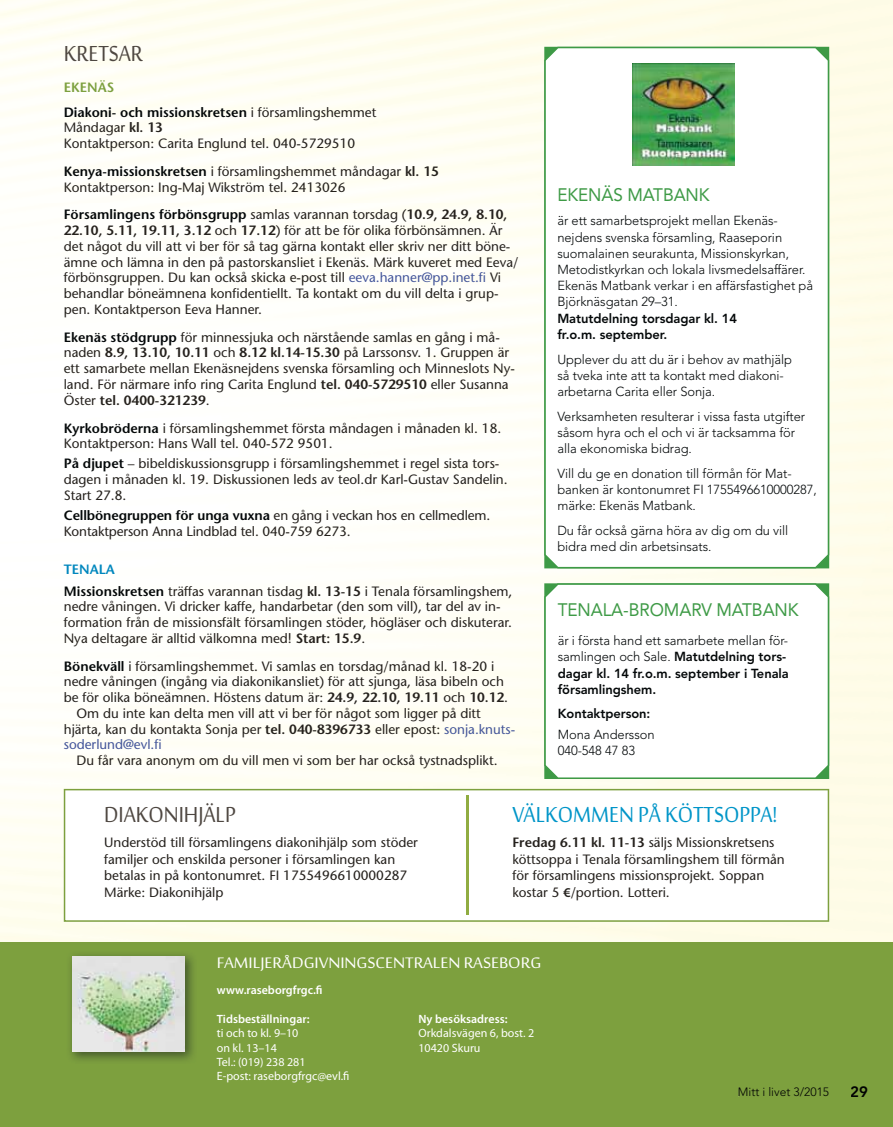
<style>
.page{position:relative;width:893px;height:1127px;background:#fff}
.page>*{position:absolute;margin:0;border:0;box-sizing:border-box;transform-origin:0 0}
.t1{font:30px "Sakkal Majalla";color:#0095c8;scale:.9 1}
.t2{font:30px "Sakkal Majalla";color:#4e4741;scale:.9 1}
.t3{font:21px "Sakkal Majalla";color:#fff;scale:1.04 1}
.t4{font:18px "Avenir";letter-spacing:-.005em;color:#3e9a46;scale:.95 1}
.t5{font:800 15px "Avenir";color:#040809}
.t6{font:13.5px/15.8px "Stone Sans";color:#25211d}
.t7{font:600 13.5px/24.3px "Stone Sans";color:#040809}
.t8{font:13.5px "Stone Sans";color:#44569a}
.t9{font:300 13.05px/16.2px "Avenir";letter-spacing:-.005em;color:#040809}
.t10{font:800 13.05px/16.2px "Avenir";letter-spacing:-.005em;color:#040809}
.t11{font:12px/14.4px "Myriad Pro";color:#fff}
.t12{font:600 12px "Myriad Pro";color:#fff}
.t13{font:300 12px "Avenir";color:#010202}
.s1{color:#7da03e}
.s2{font-weight:400;color:#25211d}
.s3{font-weight:600}
.s4{font-weight:600;color:#040809}
.s5{color:#44569a}
.s6{font-weight:600;color:#0087be}
.s7{font-weight:300}
.s8{font-family:"Myriad Pro";font-weight:600}
</style>
<div class="page">
<div style="left:1px;top:789px;width:103px;height:153px;background:#fffef1"></div>
<div style="left:829px;top:789px;width:64px;height:128px;background:#fffce7"></div>
<div style="left:1px;top:944px;width:892px;height:183px;background:#7da03e"></div>
<div style="left:739px;top:1087px;width:90px;height:10px;background:#7da03e"></div>
<div style="left:851px;top:1086px;width:16px;height:11px;background:#7da03e"></div>
<hr style="left:1px;top:942px;width:892px;height:2px;background:#7c9f3e">
<img style="left:67px;top:951px;width:130px;height:113px">
<img style="left:73px;top:957px;width:111px;height:94px">
<svg style="left:544px;top:582px;width:286px;height:198px"></svg>
<svg style="left:64px;top:789px;width:765px;height:133px"></svg>
<svg style="left:544px;top:46px;width:286px;height:524px"></svg>
<img style="left:632px;top:64px;width:103px;height:101px">
<hr style="left:468px;top:795px;width:1px;height:120px;background:#90ac41">
<hr style="left:466px;top:795px;width:1px;height:120px;background:#90ac41">
<h1 class="t2" style="left:64px;top:33px;width:90px">KRETSAR</h1>
<p class="t7" style="left:64px;top:77px;width:314px"><span class="s1">EKENÄS<br></span>Diakoni- och missionskretsen <span class="s2">i församlingshemmet</span></p>
<p class="t6" style="left:64px;top:121px;width:293px">Måndagar <span class="s3">kl. 13<br></span>Kontaktperson: Carita Englund tel. 040-5729510</p>
<p class="t6" style="left:64px;top:165px;width:377px"><span class="s4">Kenya-missionskretsen</span> i församlingshemmet måndagar <span class="s3">kl. 15<br></span>Kontaktperson: Ing-Maj Wikström tel. 2413026</p>
<p class="t6" style="left:64px;top:208px;width:456px"><span class="s4">Församlingens förbönsgrupp</span> samlas varannan torsdag (<span class="s3">10.9, 24.9, 8.10, 22.10, 5.11, 19.11, 3.12</span> och <span class="s3">17.12</span>) för att be för olika förböns ämnen. Är det något du vill att vi ber för så tag gärna kontakt eller skriv ner ditt böne&shy;ämne och lämna in den på pastorskansliet i Ekenäs. Märk kuveret med Eeva/ förbönsgruppen. Du kan också skicka e-post till <span class="s5">eeva.hanner@pp.inet.fi</span> Vi behandlar böne ämnena konfidentiellt. Ta kontakt om du vill delta i grup&shy;pen. Kontaktperson Eeva Hanner.</p>
<p class="t6" style="left:64px;top:330px;width:453px"><span class="s4">Ekenäs stödgrupp</span> för minnessjuka och närstående samlas en gång i må&shy;naden <span class="s3">8.9, 13.10, 10.11</span> och <span class="s3">8.12 kl.14-15.30</span> på Larssonsv. 1. Gruppen är ett samarbete mellan Ekenäsnejdens svenska församling och Minneslots Ny&shy;land. För närmare info ring Carita Englund <span class="s3">tel. 040-5729510</span> eller Susanna Öster <span class="s3">tel. 0400-321239</span>.</p>
<p class="t6" style="left:64px;top:421px;width:439px"><span class="s4">Kyrkobröderna</span> i församlingshemmet första måndagen i månaden kl. 18.<br>Kontaktperson: Hans Wall tel. 040-572 9501.</p>
<p class="t6" style="left:64px;top:457px;width:445px"><span class="s4">På djupet</span> – bibeldiskussionsgrupp i församlingshemmet i regel sista tors&shy;dagen i månaden kl. 19. Diskussionen leds av teol.dr Karl-Gustav Sandelin.<br>Start 27.8.</p>
<p class="t6" style="left:64px;top:509px;width:428px"><span class="s4">Cellbönegruppen för unga vuxna</span> en gång i veckan hos en cell medlem.<br>Kontaktperson Anna Lindblad tel. 040-759 6273.</p>
<p class="t6" style="left:64px;top:560px;width:450px;line-height:21.3px"><span class="s6">TENALA<br></span><span class="s4">Missionskretsen</span> träffas varannan tisdag <span class="s3">kl. 13-15</span> i Tenala församlingshem,</p>
<p class="t6" style="left:64px;top:600px;width:450px">nedre våningen. Vi dricker kaffe, handarbetar (den som vill), tar del av in&shy;formation från de missionsfält församlingen stöder, högläser och diskuterar.<br>Nya deltagare är alltid välkomna med! <span class="s3">Start: 15.9</span>.</p>
<p class="t6" style="left:64px;top:659px;width:432px"><span class="s4">Bönekväll</span> i församlingshemmet. Vi samlas en torsdag/månad kl. 18-20 i</p>
<p class="t6" style="left:64px;top:675px;width:442px">nedre våningen (ingång via diakonikansliet) för att sjunga, läsa bibeln och</p>
<p class="t6" style="left:64px;top:691px;width:446px">be för olika böneämnen. Höstens datum är: <span class="s3">24.9, 22.10, 19.11</span> och <span class="s3">10.12</span>.</p>
<p class="t6" style="left:77px;top:707px;width:406px">Om du inte kan delta men vill att vi ber för något som ligger på ditt</p>
<p class="t6" style="left:64px;top:722px;width:453px">hjärta, kan du kontakta Sonja per <span class="s3">tel. 040-8396733</span> eller epost: <span class="s5">sonja.knuts-</span></p>
<p class="t8" style="left:64px;top:739px;width:99px">soderlund@evl.fi</p>
<p class="t6" style="left:77px;top:754px;width:422px">Du får vara anonym om du vill men vi som ber har också tystnadsplikt.</p>
<h3 class="t4" style="left:557px;top:187px;width:162px">EKENÄS MATBANK</h3>
<p class="t9" style="left:557px;top:214px;width:257px">är ett sam arbetsprojekt mellan Ekenäs&shy;nejdens svenska församling, Raaseporin suomalainen seurakunta, Missionskyrkan, Metodistkyrkan och lokala livsmedels affärer.<br>Ekenäs Matbank verkar i en affärs fastighet på Björknäsgatan 29–31.</p>
<p class="t10" style="left:557px;top:311px;width:181px">Matutdelning torsdagar kl. 14 fr.o.m. september.</p>
<p class="t9" style="left:557px;top:352px;width:236px">Upplever du att du är i behov av mathjälp så tveka inte att ta kontakt med diakoni&shy;arbetarna Carita eller Sonja.</p>
<p class="t9" style="left:557px;top:409px;width:249px">Verksamheten resulterar i vissa fasta utgifter såsom hyra och el och vi är tacksamma för alla ekonomiska bidrag.</p>
<p class="t9" style="left:557px;top:466px;width:261px">Vill du ge en donation till förmån för Mat&shy;banken är kontonumret FI 1755496610000287, märke: Ekenäs Matbank.</p>
<p class="t9" style="left:557px;top:523px;width:232px">Du får också gärna höra av dig om du vill bidra med din arbetsinsats.</p>
<h3 class="t4" style="left:558px;top:602px;width:255px">TENALA-BROMARV MATBANK</h3>
<p class="t10" style="left:558px;top:634px;width:233px"><span class="s7">är i första hand ett samarbete mellan för&shy;samlingen och Sale.</span> Matutdelning tors&shy;dagar kl. 14 fr.o.m. september i Tenala församlingshem.</p>
<p class="t10" style="left:558px;top:707px;width:94px">Kontaktperson:</p>
<p class="t9" style="left:558px;top:727px;width:98px">Mona Andersson<br>040-548 47 83</p>
<h1 class="t2" style="left:104px;top:794px;width:148px">DIAKONIHJÄLP</h1>
<p class="t6" style="left:104px;top:835px;width:315px;line-height:16.5px">Understöd till församlingens diakonihjälp som stöder familjer och enskilda personer i församlingen kan betalas in på kontonumret. FI 1755496610000287<br>Märke: Diakonihjälp</p>
<h1 class="t1" style="left:512px;top:794px;width:296px">VÄLKOMMEN PÅ KÖTTSOPPA!</h1>
<p class="t6" style="left:512px;top:835px;width:274px;line-height:16.5px"><span class="s3">Fredag 6.11 kl. 11-13</span> säljs Missionskretsens köttsoppa i Tenala församlingshem till för mån för församlingens missionsprojekt. Soppan kostar 5 <span class="s8">€</span>/portion. Lotteri.</p>
<h2 class="t3" style="left:217px;top:948px;width:313px">FAMILJERÅDGIVNINGS CENTRALEN RASEBORG</h2>
<p class="t12" style="left:217px;top:985px;width:107px">www.raseborgfrgc.fi</p>
<p class="t12" style="left:217px;top:1014px;width:94px">Tidsbeställningar:</p>
<p class="t11" style="left:217px;top:1027px;width:134px">ti och to kl. 9–10<br>on kl. 13–14<br>Tel.: (019) 238 281<br>E-post: raseborgfrgc@evl.fi</p>
<p class="t12" style="left:418px;top:1014px;width:91px">Ny besöksadress:</p>
<p class="t11" style="left:418px;top:1027px;width:117px">Orkdalsvägen 6, bost. 2<br>10420 Skuru</p>
<p class="t13" style="left:738px;top:1087px;width:93px">Mitt i livet 3/2015</p>
<p class="t5" style="left:850px;top:1085px;width:19px">29</p>
</div>
